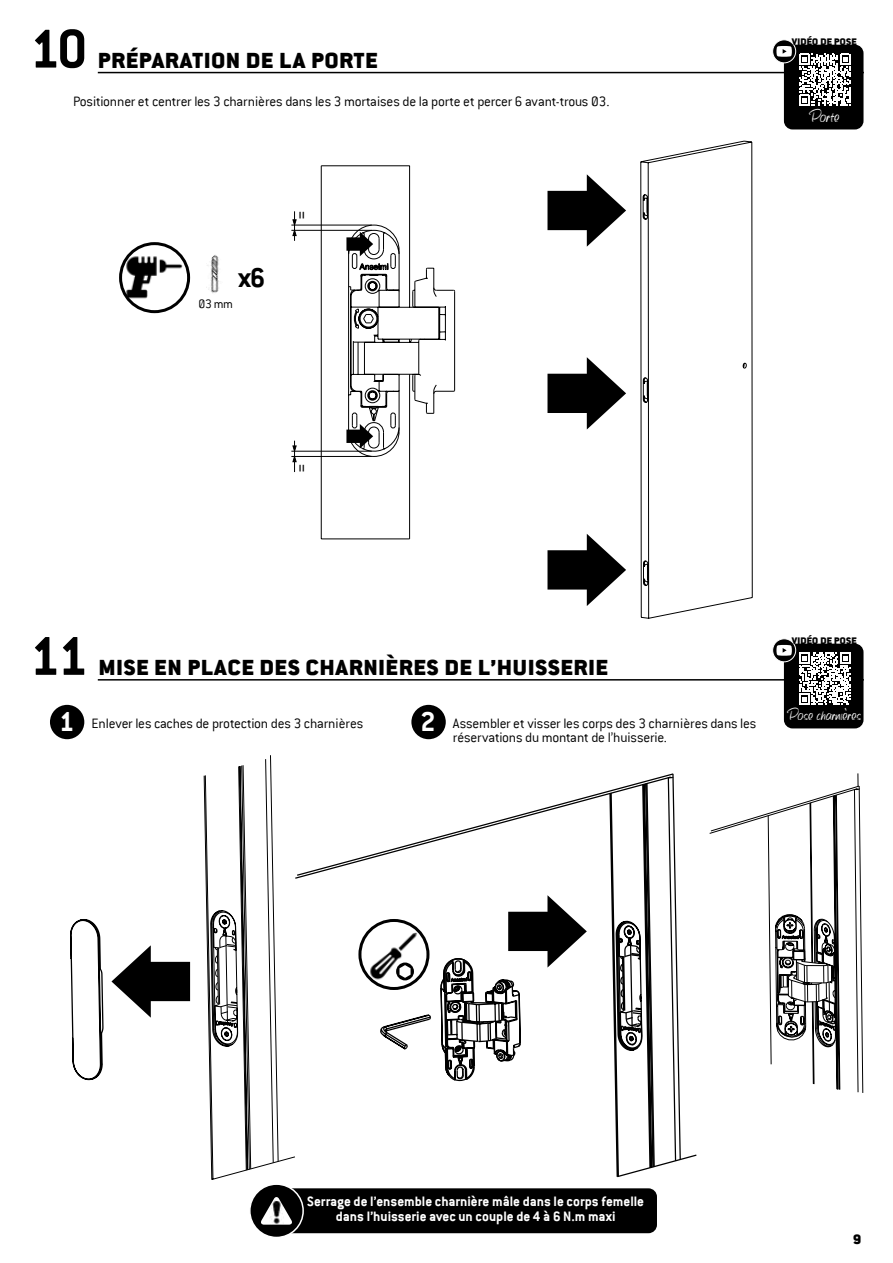
<style>
.page{position:relative;width:893px;height:1263px;background:#fff}
.page>*{position:absolute;margin:0;border:0;box-sizing:border-box;transform-origin:0 0}
.t1{font:700 60px "Conduit ITC";color:#000}
.t2{font:700 30px "Conduit ITC";color:#000}
.t3{font:900 24px "Conduit ITC";letter-spacing:.04em;color:#000}
.t4{font:16.65px "Calibri";color:#000}
.t5{font:300 15px/13.5px "Conduit ITC";letter-spacing:-.01em;color:#000}
.t6{font:700 15px/15px "Conduit ITC";color:#fff;text-align:center}
.t7{font:900 15px "Conduit ITC";color:#000}
.t8{font:300 13.5px "Conduit ITC";color:#000}
.t9{font:11.1px "Bonitto";letter-spacing:.035em;color:#fff}
.t10{font:900 10.5px "Conduit ITC";letter-spacing:.02em;color:#000}
.t11{font:10.5px "Bonitto";letter-spacing:.03em;color:#fff}
.s1{font-weight:700;font-size:30px;color:#fff}
</style>
<div class="page">
<hr style="left:98px;top:72px;width:766px;height:1px;background:#000">
<hr style="left:98px;top:679px;width:766px;height:1px;background:#000">
<div style="left:50px;top:705px;width:34px;height:34px;background:#000;border-radius:50%"></div>
<div style="left:411px;top:705px;width:35px;height:34px;background:#000;border-radius:50%"></div>
<svg style="left:320px;top:165px;width:135px;height:375px"></svg>
<svg style="left:291px;top:211px;width:93px;height:262px"></svg>
<img style="left:125px;top:253px;width:59px;height:49px">
<div style="left:119px;top:242px;width:71px;height:71px;border:3px solid #000;border-radius:50%"></div>
<img style="left:206px;top:255px;width:13px;height:38px">
<svg style="left:640px;top:140px;width:113px;height:479px"></svg>
<svg style="left:709px;top:773px;width:155px;height:320px"></svg>
<svg style="left:458px;top:798px;width:223px;height:371px"></svg>
<svg style="left:296px;top:773px;width:378px;height:289px"></svg>
<svg style="left:203px;top:755px;width:93px;height:425px"></svg>
<svg style="left:547px;top:174px;width:79px;height:73px"></svg>
<svg style="left:547px;top:357px;width:79px;height:72px"></svg>
<svg style="left:547px;top:534px;width:79px;height:72px"></svg>
<svg style="left:111px;top:945px;width:79px;height:73px"></svg>
<div style="left:281px;top:1188px;width:376px;height:45px;background:#000;border-radius:9px"></div>
<div style="left:250px;top:1184px;width:53px;height:53px;background:#000;border-radius:50%"></div>
<div style="left:249px;top:1183px;width:55px;height:55px;border:2px solid #fff;border-radius:50%"></div>
<svg style="left:261px;top:1197px;width:31px;height:27px"></svg>
<img style="left:270px;top:1201px;width:13px;height:23px">
<svg style="left:70px;top:919px;width:34px;height:162px"></svg>
<img style="left:366px;top:932px;width:14px;height:54px">
<svg style="left:380px;top:895px;width:263px;height:186px"></svg>
<div style="left:784px;top:45px;width:79px;height:84px;background:#000;border-radius:9px"></div>
<div style="left:773px;top:40px;width:23px;height:23px;background:#010101;border-radius:50%"></div>
<div style="left:772px;top:39px;width:24px;height:24px;border:1px solid #fff;border-radius:50%"></div>
<svg style="left:776px;top:46px;width:16px;height:11px"></svg>
<svg style="left:799px;top:54px;width:52px;height:52px"></svg>
<div style="left:784px;top:644px;width:79px;height:84px;background:#000;border-radius:9px"></div>
<svg style="left:773px;top:639px;width:23px;height:23px"></svg>
<div style="left:772px;top:638px;width:24px;height:24px;border:1px solid #fff;border-radius:50%"></div>
<svg style="left:776px;top:645px;width:16px;height:11px"></svg>
<svg style="left:799px;top:653px;width:52px;height:52px"></svg>
<h1 class="t1" style="left:30px;top:14px;width:59px">10</h1>
<h3 class="t3" style="left:98px;top:46px;width:281px">PRÉPARATION DE LA PORTE</h3>
<p class="t5" style="left:73px;top:94px;width:538px">Positionner et centrer les 3 charnières dans les 3 mortaises de la porte et percer 6 avant-trous Ø3.</p>
<h2 class="t2" style="left:239px;top:260px;width:28px">x6</h2>
<p class="t8" style="left:198px;top:297px;width:36px">Ø3 mm</p>
<p class="t4" style="left:314px;top:211px;width:10px;rotate:90deg">=</p>
<p class="t4" style="left:314px;top:464px;width:10px;rotate:90deg">=</p>
<p class="t10" style="left:792px;top:35px;width:66px">VIDÉO DE POSE</p>
<p class="t9" style="left:809px;top:107px;width:32px">Porte</p>
<h1 class="t1" style="left:30px;top:621px;width:60px">11</h1>
<h3 class="t3" style="left:99px;top:653px;width:511px">MISE EN PLACE DES CHARNIÈRES DE L’HUISSERIE</h3>
<p class="t5" style="left:59px;top:717px;width:306px"><span class="s1">1</span> Enlever les caches de protection des 3 charnières</p>
<p class="t5" style="left:453px;top:717px;width:305px;text-indent:-32px"><span class="s1">2</span> Assembler et visser les corps des 3 charnières dans les réservations du montant de l’huisserie.</p>
<p class="t10" style="left:792px;top:634px;width:66px">VIDÉO DE POSE</p>
<p class="t11" style="left:787px;top:707px;width:75px">Pose charnieres</p>
<p class="t6" style="left:307px;top:1193px;width:338px">Serrage de l’ensemble charnière mâle dans le corps femelle dans l’huisserie avec un couple de 4 à 6 N.m maxi</p>
<p class="t7" style="left:853px;top:1230px;width:10px">9</p>
</div>
